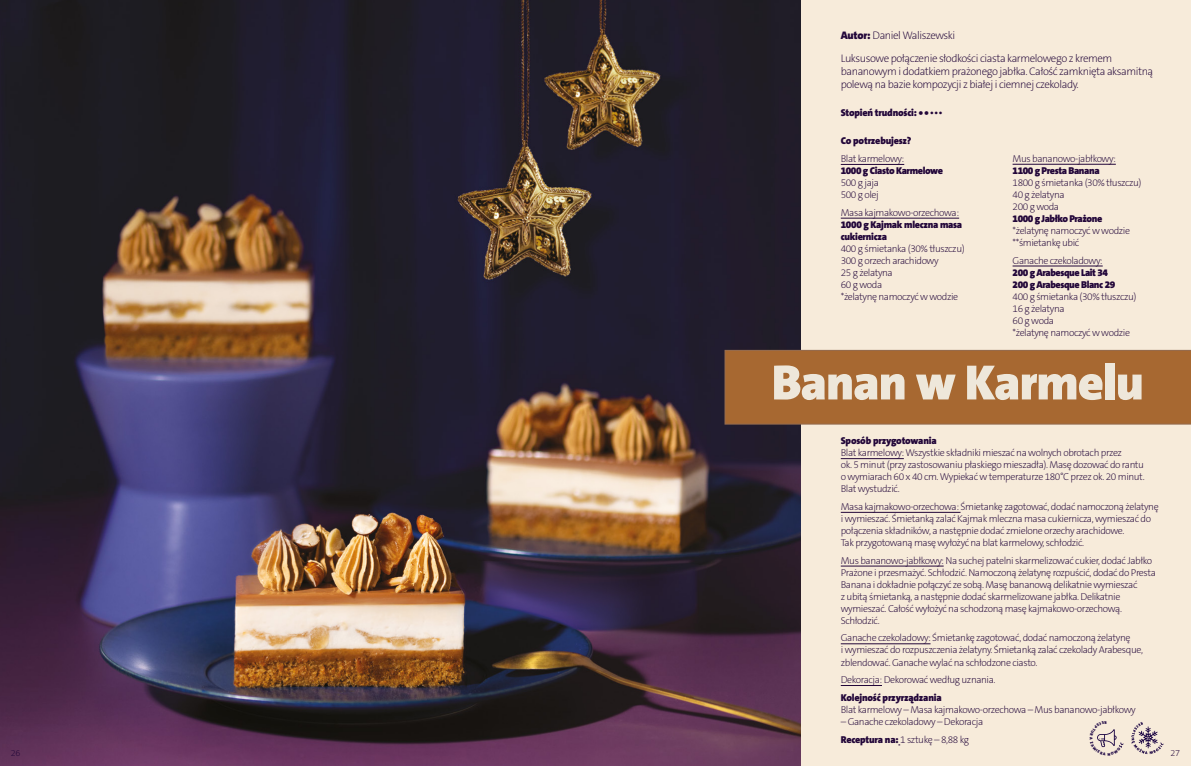
<style>
.page{position:relative;width:1191px;height:766px;background:#fff}
.page>*{position:absolute;margin:0;border:0;box-sizing:border-box;transform-origin:0 0}
.t1{font:900 50px "The Sans C5";letter-spacing:-.02em;color:#eee7da}
.t2{font:200 11px/23px "The Sans C5";letter-spacing:-.04em;color:#220639}
.t3{font:200 10px/12px "The Sans C5";letter-spacing:-.04em;color:#220639}
.t4{font:900 10px/12px "The Sans C5";letter-spacing:-.03em;color:#220639}
.t5{font:200 9px "The Sans C5";color:#220639}
.s1{font-weight:900}
.s2{font-size:7px}
</style>
<div class="page">
<img style="left:0;top:0;width:801px;height:765px">
<div style="left:801px;top:0;width:390px;height:765px;background:#f7ebda"></div>
<hr style="left:840px;top:458px;width:64px;height:1px;background:#220639">
<hr style="left:840px;top:512px;width:120px;height:1px;background:#220639">
<hr style="left:840px;top:565px;width:103px;height:1px;background:#220639">
<hr style="left:840px;top:643px;width:90px;height:1px;background:#220639">
<hr style="left:840px;top:685px;width:42px;height:1px;background:#220639">
<hr style="left:840px;top:164px;width:64px;height:1px;background:#220639">
<hr style="left:840px;top:218px;width:119px;height:1px;background:#220639">
<svg style="left:1131px;top:722px;width:32px;height:32px"></svg>
<div style="left:724px;top:350px;width:467px;height:74px;background:#a76831"></div>
<hr style="left:1012px;top:164px;width:103px;height:1px;background:#220639">
<hr style="left:1012px;top:266px;width:90px;height:1px;background:#220639">
<svg style="left:1097px;top:729px;width:26px;height:19px"></svg>
<p class="t2" style="left:840px;top:24px;width:273px"><span class="s1">Autor:</span> Daniel Waliszewski<br>Luksusowe połączenie słodkości ciasta karmelowego z kremem</p>
<p class="t2" style="left:840px;top:65px;width:314px;line-height:13px">bananowym i dodatkiem prażonego jabłka. Całość zamknięta aksamitną polewą na bazie kompozycji z białej i ciemnej czekolady.</p>
<p class="t4" style="left:840px;top:107px;width:103px">Stopień trudności: • • <span class="s2">• • •</span></p>
<p class="t4" style="left:840px;top:135px;width:72px">Co potrzebujesz?</p>
<p class="t3" style="left:840px;top:153px;width:65px">Blat karmelowy:</p>
<p class="t4" style="left:840px;top:165px;width:104px">1000 g Ciasto Karmelowe</p>
<p class="t3" style="left:840px;top:177px;width:40px">500 g jaja<br>500 g olej</p>
<p class="t3" style="left:840px;top:206px;width:120px">Masa kajmakowo-orzechowa:</p>
<p class="t4" style="left:840px;top:218px;width:123px">1000 g Kajmak mleczna masa cukiernicza</p>
<p class="t3" style="left:840px;top:242px;width:125px">400 g śmietanka (30% tłuszczu)<br>300 g orzech arachidowy<br>25 g żelatyna<br>60 g woda<br>*żelatynę namoczyć w wodzie</p>
<p class="t3" style="left:1012px;top:152px;width:105px">Mus bananowo-jabłkowy:</p>
<p class="t4" style="left:1012px;top:164px;width:89px">1100 g Presta Banana</p>
<p class="t3" style="left:1012px;top:176px;width:131px">1800 g śmietanka (30% tłuszczu)<br>40 g żelatyna<br>200 g woda</p>
<p class="t4" style="left:1012px;top:212px;width:91px">1000 g Jabłko Prażone</p>
<p class="t3" style="left:1012px;top:224px;width:119px">*żelatynę namoczyć w wodzie **śmietankę ubić</p>
<p class="t3" style="left:1012px;top:254px;width:92px">Ganache czekoladowy:</p>
<p class="t4" style="left:1012px;top:266px;width:104px">200 g Arabesque Lait 34<br>200 g Arabesque Blanc 29</p>
<p class="t3" style="left:1012px;top:290px;width:125px">400 g śmietanka (30% tłuszczu)<br>16 g żelatyna<br>60 g woda<br>*żelatynę namoczyć w wodzie</p>
<h1 class="t1" style="left:771px;top:350px;width:374px">Banan w Karmelu</h1>
<p class="t4" style="left:840px;top:435px;width:97px">Sposób przygotowania</p>
<p class="t3" style="left:840px;top:447px;width:305px">Blat karmelowy: Wszystkie składniki mieszać na wolnych obrotach przez<br>ok. 5 minut (przy zastosowaniu płaskiego mieszadła). Masę dozować do rantu o wymiarach 60 x 40 cm. Wypiekać w temperaturze 180°C przez ok. 20 minut.<br>Blat wystudzić.</p>
<p class="t3" style="left:840px;top:500px;width:319px">Masa kajmakowo-orzechowa: Śmietankę zagotować, dodać namoczoną żelatynę i wymieszać. Śmietanką zalać Kajmak mleczna masa cukiernicza, wymieszać do połączenia składników, a następnie dodać zmielone orzechy arachidowe.<br>Tak przygotowaną masę wyłożyć na blat karmelowy, schłodzić.</p>
<p class="t3" style="left:840px;top:554px;width:317px">Mus bananowo-jabłkowy: Na suchej patelni skarmelizować cukier, dodać Jabłko Prażone i przesmażyć. Schłodzić. Namoczoną żelatynę rozpuścić, dodać do Presta Banana i dokładnie połączyć ze sobą. Masę bananową delikatnie wymieszać<br>z ubitą śmietanką, a następnie dodać skarmelizowane jabłka. Delikatnie wymieszać. Całość wyłożyć na schodzoną masę kajmakowo-orzechową.<br>Schłodzić.</p>
<p class="t3" style="left:840px;top:632px;width:304px">Ganache czekoladowy: Śmietankę zagotować, dodać namoczoną żelatynę<br>i wymieszać do rozpuszczenia żelatyny. Śmietanką zalać czekolady Arabesque, zblendować. Ganache wylać na schłodzone ciasto.</p>
<p class="t3" style="left:840px;top:673px;width:156px">Dekoracja: Dekorować według uznania.</p>
<p class="t4" style="left:840px;top:691px;width:102px">Kolejność przyrządzania</p>
<p class="t3" style="left:840px;top:703px;width:296px">Blat karmelowy – Masa kajmakowo-orzechowa – Mus bananowo-jabłkowy</p>
<p class="t3" style="left:840px;top:712px;width:144px;line-height:17.7px">– Ganache czekoladowy – Dekoracja<br><span class="s1">Receptura na:</span> 1 sztukę – 8,88 kg</p>
<p class="t5" style="left:11px;top:746px;width:11px">26</p>
<p class="t5" style="left:1170px;top:746px;width:11px">27</p>
</div>
